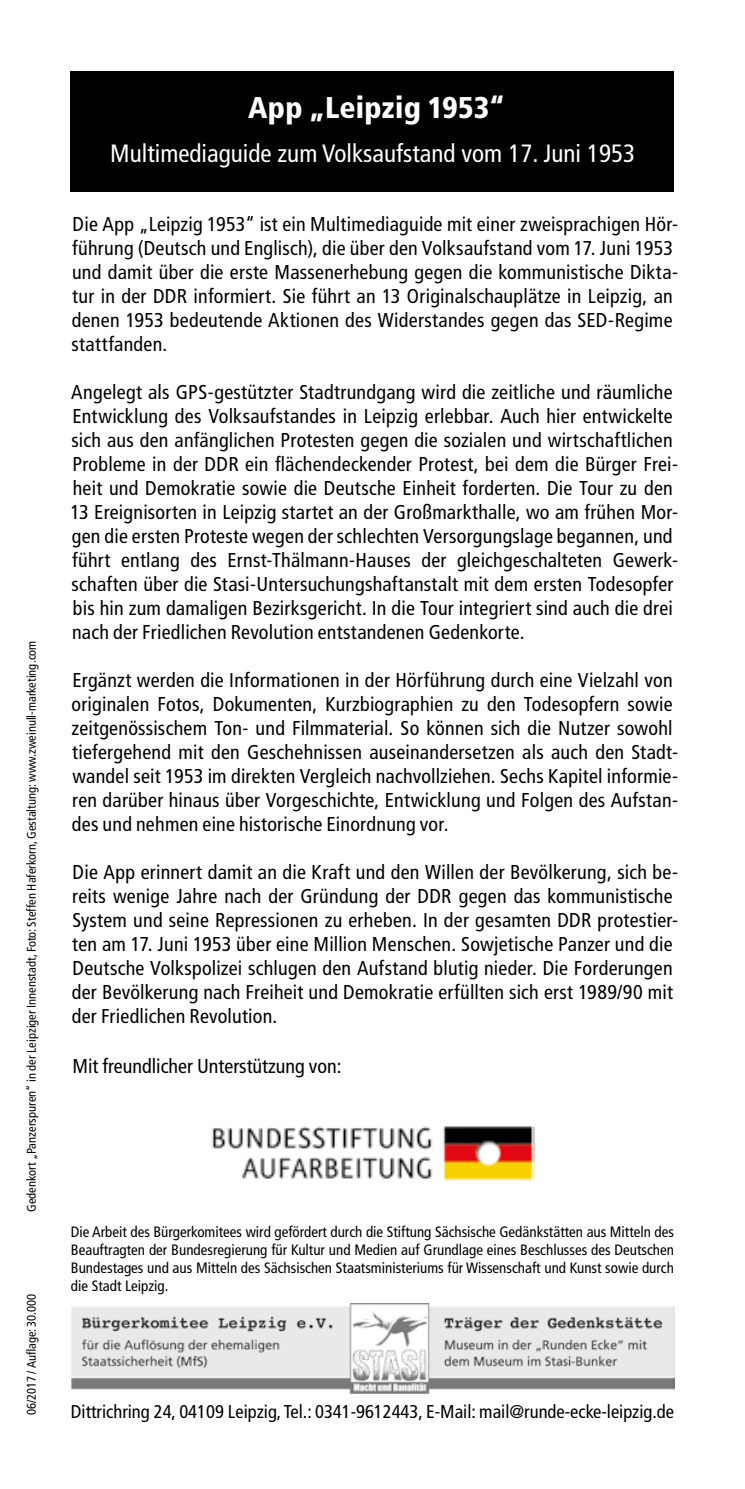
<style>
.page{position:relative;width:745px;height:1489px;background:#fff}
.page>*{position:absolute;margin:0;border:0;box-sizing:border-box;transform-origin:0 0}
.t1{font:900 condensed 30px "Frutiger";letter-spacing:.005em;color:#fff}
.t2{font:condensed 25px "Frutiger";color:#fff}
.t3{font:condensed 20px/24px "Frutiger";letter-spacing:.01em;color:#000}
.t4{font:condensed 18.5px "Frutiger";color:#000}
.t5{font:condensed 15px/18px "Frutiger";color:#000;text-align:justify}
.t6{font:condensed 12.5px "Frutiger";color:#000}
</style>
<div class="page">
<div style="left:71px;top:71px;width:602px;height:120px;background:#000"></div>
<img style="left:71px;top:1303px;width:602px;height:89px">
<img style="left:211px;top:1126px;width:322px;height:55px">
<p class="t6" style="left:24px;top:1211px;width:573px;rotate:-90deg">Gedenkort „Panzerspuren“ in der Leipziger Innenstadt, Foto: Steffen Haferkorn, Gestaltung: www.zweinull-marketing.com</p>
<p class="t6" style="left:24px;top:1415px;width:123px;rotate:-90deg">06/2017 / Auflage: 30.000</p>
<h1 class="t1" style="left:248px;top:89px;width:258px">App „Leipzig 1953“</h1>
<p class="t2" style="left:110px;top:139px;width:526px">Multimediaguide zum Volksaufstand vom 17. Juni 1953</p>
<p class="t3" style="left:71px;top:212px;width:607px">Die App „Leipzig 1953“ ist ein Multimediaguide mit einer zweisprachigen Hör&shy;führung (Deutsch und Englisch), die über den Volksaufstand vom 17. Juni 1953 und damit über die erste Massenerhebung gegen die kommunistische Dikta&shy;tur in der DDR informiert. Sie führt an 13 Originalschauplätze in Leipzig, an denen 1953 bedeutende Aktionen des Widerstandes gegen das SED-Regime stattfanden.</p>
<p class="t3" style="left:70px;top:380px;width:608px">Angelegt als GPS-gestützter Stadtrundgang wird die zeitliche und räumliche Entwicklung des Volksaufstandes in Leipzig erlebbar. Auch hier entwickelte sich aus den anfänglichen Protesten gegen die sozialen und wirtschaftlichen Probleme in der DDR ein flächendeckender Protest, bei dem die Bürger Frei&shy;heit und Demokratie sowie die Deutsche Einheit forderten. Die Tour zu den 13 Ereignisorten in Leipzig startet an der Großmarkthalle, wo am frühen Mor&shy;gen die ersten Proteste wegen der schlechten Versorgungslage begannen, und führt entlang des Ernst-Thälmann-Hauses der gleichgeschalteten Gewerk&shy;schaften über die Stasi-Untersuchungshaftanstalt mit dem ersten Todesopfer bis hin zum damaligen Bezirksgericht. In die Tour integriert sind auch die drei nach der Friedlichen Revolution entstandenen Gedenkorte.</p>
<p class="t3" style="left:71px;top:668px;width:607px">Ergänzt werden die Informationen in der Hörführung durch eine Vielzahl von originalen Fotos, Dokumenten, Kurzbiographien zu den Todesopfern sowie zeitgenössischem Ton- und Filmmaterial. So können sich die Nutzer sowohl tiefergehend mit den Geschehnissen auseinandersetzen als auch den Stadt&shy;wandel seit 1953 im direkten Vergleich nachvollziehen. Sechs Kapitel informie&shy;ren darüber hinaus über Vorgeschichte, Entwicklung und Folgen des Aufstan&shy;des und nehmen eine historische Einordnung vor.</p>
<p class="t3" style="left:72px;top:860px;width:607px">Die App erinnert damit an die Kraft und den Willen der Bevölkerung, sich be&shy;reits wenige Jahre nach der Gründung der DDR gegen das kommunistische System und seine Repressionen zu erheben. In der gesamten DDR protestier&shy;ten am 17. Juni 1953 über eine Million Menschen. Sowjetische Panzer und die Deutsche Volkspolizei schlugen den Aufstand blutig nieder. Die Forderungen der Bevölkerung nach Freiheit und Demokratie erfüllten sich erst 1989/90 mit der Friedlichen Revolution.</p>
<p class="t3" style="left:72px;top:1054px;width:270px">Mit freundlicher Unterstützung von:</p>
<p class="t5" style="left:71px;top:1223px;width:604px">Die Arbeit des Bürgerkomitees wird gefördert durch die Stiftung Sächsische Gedänkstätten aus Mitteln des Beauftragten der Bundesregierung für Kultur und Medien auf Grundlage eines Beschlusses des Deutschen Bundestages und aus Mitteln des Sächsischen Staatsministeriums für Wissenschaft und Kunst sowie durch die Stadt Leipzig.</p>
<p class="t4" style="left:71px;top:1401px;width:604px">Dittrichring 24, 04109 Leipzig, Tel.: 0341-9612443, E-Mail: mail@runde-ecke-leipzig.de</p>
</div>
